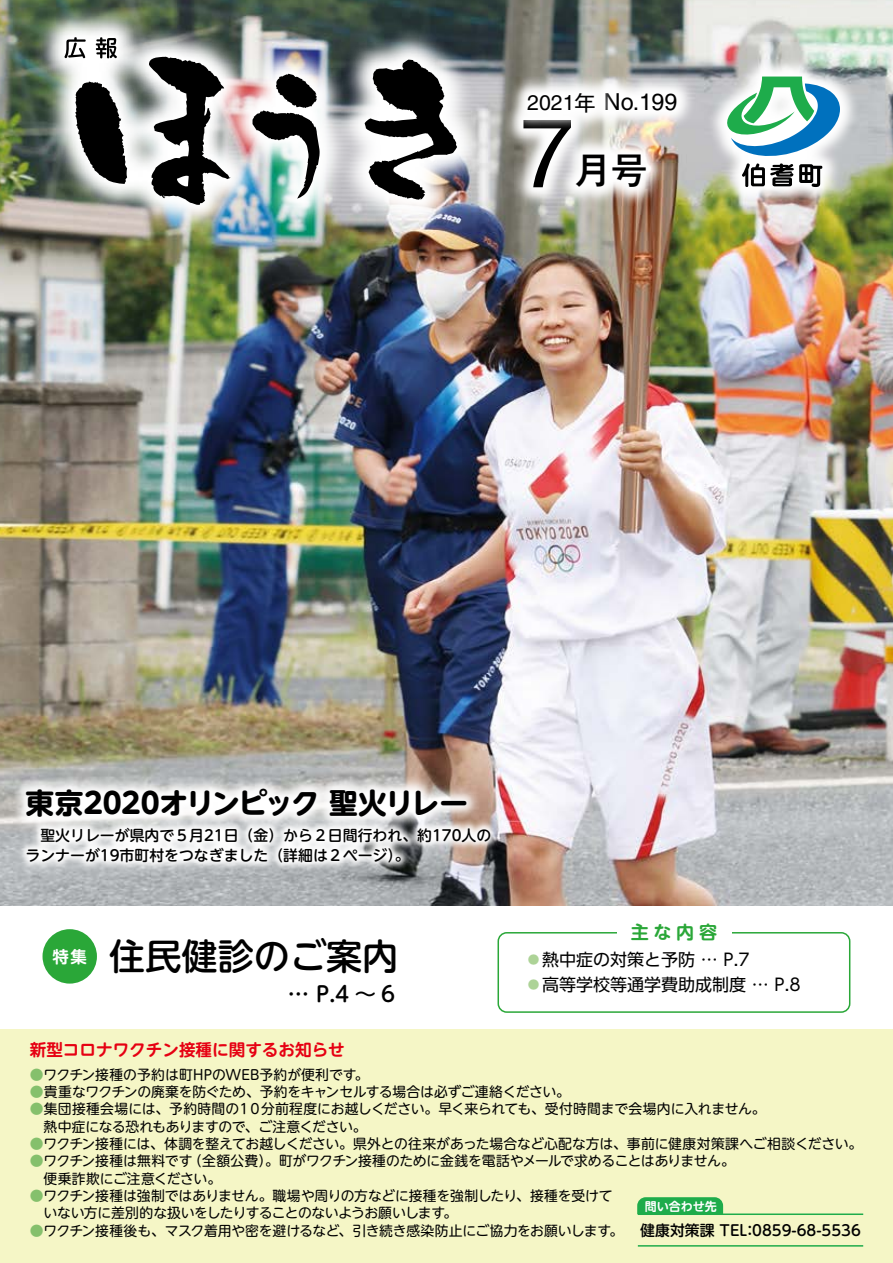
<style>
.page{position:relative;width:893px;height:1263px;background:#fff}
.page>*{position:absolute;margin:0;border:0;box-sizing:border-box;transform-origin:0 0}
.t1{font:97.8px "Helvetica LT Std";color:#000}
.t2{font:500 36.3px "Gothic MB101 Pr 6";color:#000}
.t3{font:500 36.15px "UD Shin M Go Pr 6";color:#000}
.t4{font:700 28.65px "UD Shin M Go Pr 6";letter-spacing:-.01em;color:#000}
.t5{font:23.4px "Helvetica LT Std";color:#000}
.t6{font:500 21.3px "UD Shin M Go Pr 6";color:#000}
.t7{font:700 18px "UD Shin M Go Pr 6 De";color:#2aa738}
.t8{font:16.95px "UD Shin Go Pr 6";color:#000}
.t9{font:700 16.65px "UD Shin M Go Pr 6 De";color:#e60012}
.t10{font:700 16.5px "UD Shin M Go Pr 6 De";color:#fff}
.t11{font:500 14.85px/20.2px "UD Shin M Go Pr 6";color:#000}
.t12{font:13.8px/17.4px "UD Shin M Go Pr 6";letter-spacing:-.015em;color:#000}
.t13{font:13.8px "UD Shin M Go Pr 6";letter-spacing:.005em;color:#000}
.t14{font:700 12px "UD Shin M Go Pr 6 De";color:#fff}
.s1{font-size:21.3px}
.s2{font-family:"Gothic MB101 Pr 6";font-size:21.3px}
.s3{color:#add397}
.s4{color:#85c06c}
</style>
<div class="page">
<div style="left:0;top:1029px;width:893px;height:234px;background:#f5f6c6"></div>
<div style="left:497px;top:932px;width:353px;height:81px;border:2px solid #2aa738;border-radius:9px"></div>
<img style="left:0;top:0;width:893px;height:906px">
<img style="left:33px;top:5px;width:455px;height:232px">
<svg style="left:65px;top:37px;width:21px;height:21px"></svg>
<svg style="left:96px;top:37px;width:21px;height:21px"></svg>
<svg style="left:75px;top:81px;width:52px;height:103px"></svg>
<svg style="left:149px;top:57px;width:82px;height:148px"></svg>
<svg style="left:253px;top:74px;width:67px;height:125px"></svg>
<svg style="left:365px;top:60px;width:92px;height:140px"></svg>
<img style="left:707px;top:56px;width:153px;height:151px">
<svg style="left:723px;top:77px;width:117px;height:110px"></svg>
<div style="left:617px;top:923px;width:114px;height:18px;background:#fff"></div>
<div style="left:43px;top:929px;width:54px;height:54px;background:#2aa738;border-radius:50%"></div>
<svg style="left:637px;top:1197px;width:86px;height:17px"></svg>
<hr style="left:638px;top:1213px;width:225px;height:2px;background:#1eac4b">
<hr style="left:638px;top:1245px;width:225px;height:1px;background:#1eac4b">
<svg style="left:504px;top:99px;width:87px;height:108px"></svg>
<svg style="left:556px;top:134px;width:110px;height:73px"></svg>
<svg style="left:614px;top:73px;width:83px;height:57px"></svg>
<svg style="left:508px;top:73px;width:106px;height:59px"></svg>
<svg style="left:18px;top:818px;width:482px;height:53px"></svg>
<svg style="left:11px;top:773px;width:471px;height:59px"></svg>
<h3 class="t5" style="left:527px;top:88px;width:152px"><span class="s1">2021</span><span class="s2">年</span> No.199</h3>
<h1 class="t1" style="left:520px;top:96px;width:56px">7</h1>
<h2 class="t2" style="left:575px;top:140px;width:74px">月号</h2>
<h3 class="t4" style="left:26px;top:778px;width:444px">東京2020オリンピック聖火リレー</h3>
<p class="t11" style="left:26px;top:824px;width:467px">　聖火リレーが県内で５月21日（金）から２日間行われ、約170人のランナーが19市町村をつなぎました（詳細は２ページ。(</p>
<p class="t10" style="left:52px;top:942px;width:36px">特集</p>
<h3 class="t3" style="left:109px;top:926px;width:291px">住民健診のご案内</h3>
<h3 class="t6" style="left:288px;top:976px;width:109px">…P.4~6</h3>
<h3 class="t7" style="left:631px;top:917px;width:88px">主な内容</h3>
<p class="t8" style="left:525px;top:946px;width:226px"><span class="s3">⃝</span>熱中症の対策と予防 … P.7</p>
<p class="t8" style="left:525px;top:971px;width:277px"><span class="s3">⃝</span>高等学校等通学費助成制度 … P.8</p>
<p class="t9" style="left:30px;top:1035px;width:317px">新型コロナワクチン接種に関するお知らせ</p>
<p class="t13" style="left:30px;top:1063px;width:340px"><span class="s4">●</span>ワクチン接種の予約は町HPのWEB予約が便利です。</p>
<p class="t12" style="left:30px;top:1082px;width:542px"><span class="s4">●</span>貴重なワクチンの廃棄を防ぐため、予約をキャンセルする場合は必ずご連絡ください。</p>
<p class="t12" style="left:30px;top:1099px;width:737px"><span class="s4">●</span>集団接種会場には、予約時間の１０分前程度にお越しください。早く来られても、受付時間まで会場内に入れません。　熱中症になる恐れもありますので、ご注意ください。</p>
<p class="t12" style="left:188px;top:1134px;width:676px;text-indent:-158px"><span class="s4">●</span>ワクチン接種には、体調を整えてお越しください。県外との往来があった場合など心配な方は、事前に健康対策課へご相談ください。（全額公費）。町がワクチン接種のために金銭を電話やメールで求めることはありません。</p>
<p class="t12" style="left:30px;top:1151px;width:193px"><span class="s4">●</span>ワクチン接種は無料です<br>　便乗詐欺にご注意ください。</p>
<p class="t12" style="left:30px;top:1186px;width:584px"><span class="s4">●</span>ワクチン接種は強制ではありません。職場や周りの方などに接種を強制したり、接種を受けて　いない方に差別的な扱いをしたりすることのないようお願いします。</p>
<p class="t12" style="left:30px;top:1221px;width:595px"><span class="s4">●</span>ワクチン接種後も、マスク着用や密を避けるなど、引き続き感染防止にご協力をお願いします。</p>
<p class="t14" style="left:645px;top:1196px;width:73px">問い合わせ先</p>
<p class="t11" style="left:640px;top:1219px;width:109px">健康対策課 TEL</p>
<p class="t11" style="left:742px;top:1219px;width:120px">：0859-68-5536</p>
</div>
